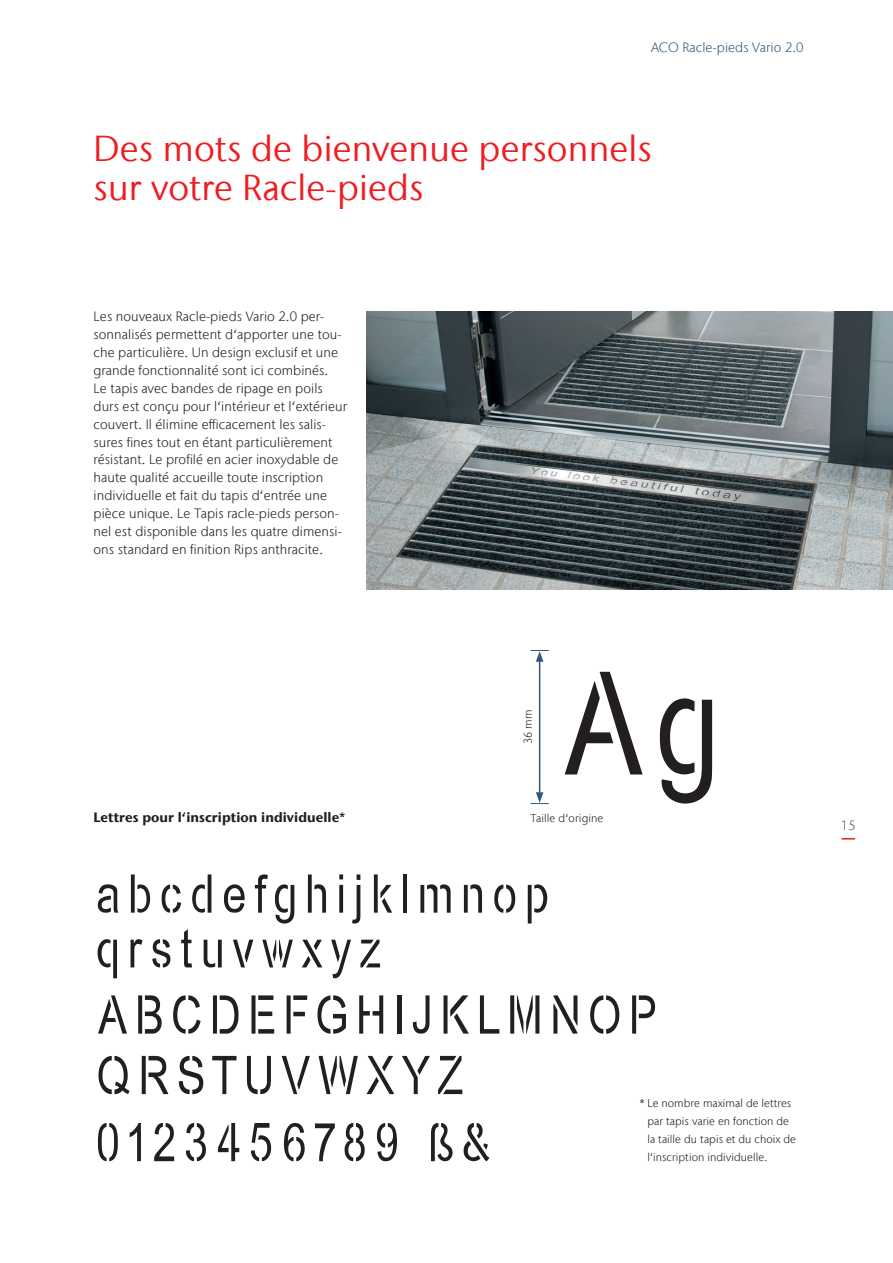
<style>
.page{position:relative;width:893px;height:1263px;background:#fff}
.page>*{position:absolute;margin:0;border:0;box-sizing:border-box;transform-origin:0 0}
.Heading{font:36px/39.6px "Stone Sans IIITC Com";letter-spacing:.005em;color:#ee1d23}
.Body_copy{font:300 13.5px/17.9px "Stone Sans IIITC Com";letter-spacing:.005em;color:#231f20}
.Subheadline{font:700 13.5px "Stone Sans IIITC Com";letter-spacing:.005em;color:#231f20}
.Rubrication{font:300 13.5px "Stone Sans IIITC Com";letter-spacing:.005em;color:#335875}
.t1{font:300 13.5px "Stone Sans IIITC Com";color:#57585a}
.Foot_note{font:300 11.25px/17.9px "Stone Sans IIITC Com";letter-spacing:.005em;color:#231f20}
</style>
<div class="page">
<svg style="left:842px;top:838px;width:13px;height:1px"></svg>
<svg style="left:98px;top:884px;width:20px;height:29px"></svg>
<svg style="left:131px;top:874px;width:19px;height:39px"></svg>
<svg style="left:162px;top:884px;width:19px;height:29px"></svg>
<svg style="left:192px;top:874px;width:19px;height:39px"></svg>
<svg style="left:224px;top:884px;width:21px;height:29px"></svg>
<svg style="left:255px;top:874px;width:13px;height:39px"></svg>
<svg style="left:275px;top:884px;width:19px;height:39px"></svg>
<svg style="left:308px;top:874px;width:18px;height:39px"></svg>
<svg style="left:339px;top:885px;width:4px;height:28px"></svg>
<svg style="left:339px;top:874px;width:4px;height:5px"></svg>
<svg style="left:352px;top:874px;width:8px;height:49px"></svg>
<svg style="left:374px;top:874px;width:18px;height:39px"></svg>
<hr style="left:403px;top:874px;width:4px;height:39px;background:#231f20">
<svg style="left:420px;top:884px;width:31px;height:29px"></svg>
<svg style="left:464px;top:884px;width:18px;height:29px"></svg>
<svg style="left:494px;top:885px;width:21px;height:28px"></svg>
<svg style="left:528px;top:884px;width:19px;height:39px"></svg>
<svg style="left:98px;top:939px;width:19px;height:39px"></svg>
<svg style="left:131px;top:939px;width:12px;height:28px"></svg>
<svg style="left:152px;top:939px;width:18px;height:28px"></svg>
<svg style="left:181px;top:929px;width:11px;height:38px"></svg>
<svg style="left:204px;top:940px;width:18px;height:27px"></svg>
<svg style="left:233px;top:940px;width:20px;height:27px"></svg>
<svg style="left:262px;top:940px;width:31px;height:27px"></svg>
<svg style="left:302px;top:940px;width:20px;height:27px"></svg>
<svg style="left:331px;top:940px;width:20px;height:38px"></svg>
<svg style="left:360px;top:940px;width:20px;height:27px"></svg>
<svg style="left:98px;top:995px;width:29px;height:38px"></svg>
<svg style="left:138px;top:995px;width:24px;height:39px"></svg>
<svg style="left:173px;top:995px;width:28px;height:39px"></svg>
<svg style="left:213px;top:995px;width:26px;height:39px"></svg>
<svg style="left:251px;top:995px;width:23px;height:38px"></svg>
<svg style="left:287px;top:995px;width:20px;height:38px"></svg>
<svg style="left:317px;top:995px;width:29px;height:39px"></svg>
<svg style="left:359px;top:995px;width:24px;height:38px"></svg>
<hr style="left:397px;top:995px;width:4px;height:38px;background:#231f20">
<svg style="left:413px;top:995px;width:17px;height:39px"></svg>
<svg style="left:444px;top:995px;width:25px;height:38px"></svg>
<svg style="left:480px;top:995px;width:19px;height:38px"></svg>
<svg style="left:510px;top:995px;width:29px;height:38px"></svg>
<svg style="left:553px;top:995px;width:24px;height:38px"></svg>
<svg style="left:590px;top:995px;width:29px;height:39px"></svg>
<svg style="left:632px;top:995px;width:23px;height:38px"></svg>
<svg style="left:98px;top:1056px;width:32px;height:38px"></svg>
<svg style="left:142px;top:1056px;width:26px;height:38px"></svg>
<svg style="left:179px;top:1056px;width:24px;height:38px"></svg>
<svg style="left:212px;top:1056px;width:24px;height:38px"></svg>
<svg style="left:247px;top:1056px;width:24px;height:38px"></svg>
<svg style="left:282px;top:1056px;width:28px;height:38px"></svg>
<svg style="left:319px;top:1056px;width:39px;height:38px"></svg>
<svg style="left:366px;top:1056px;width:28px;height:38px"></svg>
<svg style="left:402px;top:1056px;width:28px;height:38px"></svg>
<svg style="left:438px;top:1056px;width:24px;height:38px"></svg>
<svg style="left:98px;top:1123px;width:20px;height:38px"></svg>
<svg style="left:130px;top:1123px;width:11px;height:38px"></svg>
<svg style="left:154px;top:1123px;width:20px;height:38px"></svg>
<svg style="left:186px;top:1123px;width:20px;height:38px"></svg>
<svg style="left:218px;top:1123px;width:21px;height:38px"></svg>
<svg style="left:251px;top:1123px;width:20px;height:38px"></svg>
<svg style="left:284px;top:1123px;width:21px;height:38px"></svg>
<svg style="left:315px;top:1123px;width:20px;height:38px"></svg>
<svg style="left:345px;top:1123px;width:20px;height:38px"></svg>
<svg style="left:377px;top:1123px;width:20px;height:38px"></svg>
<svg style="left:431px;top:1123px;width:22px;height:38px"></svg>
<svg style="left:464px;top:1123px;width:26px;height:38px"></svg>
<img style="left:367px;top:311px;width:526px;height:278px">
<svg style="left:565px;top:671px;width:78px;height:103px"></svg>
<svg style="left:660px;top:698px;width:52px;height:106px"></svg>
<hr style="left:539px;top:659px;width:1px;height:136px;background:#335875">
<svg style="left:531px;top:650px;width:18px;height:12px"></svg>
<svg style="left:531px;top:792px;width:18px;height:12px"></svg>
<p class="Rubrication" style="left:651px;top:38px;width:154px">ACO Racle-pieds Vario 2.0</p>
<p class="Heading" style="left:94px;top:128px;width:560px">Des mots de bienvenue personnels sur votre Racle-pieds</p>
<p class="Body_copy" style="left:94px;top:308px;width:255px">Les nouveaux Racle-pieds Vario 2.0 per&shy;sonnalisés permettent d‘apporter une tou&shy;che particulière. Un design exclusif et une grande fonctionnalité sont ici combinés.<br>Le tapis avec bandes de ripage en poils durs est conçu pour l‘intérieur et l‘extérieur couvert. Il élimine efficacement les salis&shy;sures fines tout en étant particulièrement résistant. Le profilé en acier inoxydable de haute qualité accueille toute inscription individuelle et fait du tapis d‘entrée une pièce unique. Le Tapis racle-pieds person&shy;nel est disponible dans les quatre dimensi&shy;ons standard en finition Rips anthracite.</p>
<p class="Subheadline" style="left:94px;top:808px;width:253px">Lettres pour l‘inscription individuelle*</p>
<p class="Foot_note" style="left:519px;top:744px;width:36px;rotate:-90deg">36 mm</p>
<p class="Foot_note" style="left:531px;top:809px;width:74px">Taille d‘origine</p>
<p class="t1" style="left:841px;top:816px;width:16px">15</p>
<p class="Foot_note" style="left:647px;top:1094px;width:150px;text-indent:-8px">* Le nombre maximal de lettres par tapis varie en fonction de la taille du tapis et du choix de l‘inscription individuelle.</p>
</div>
